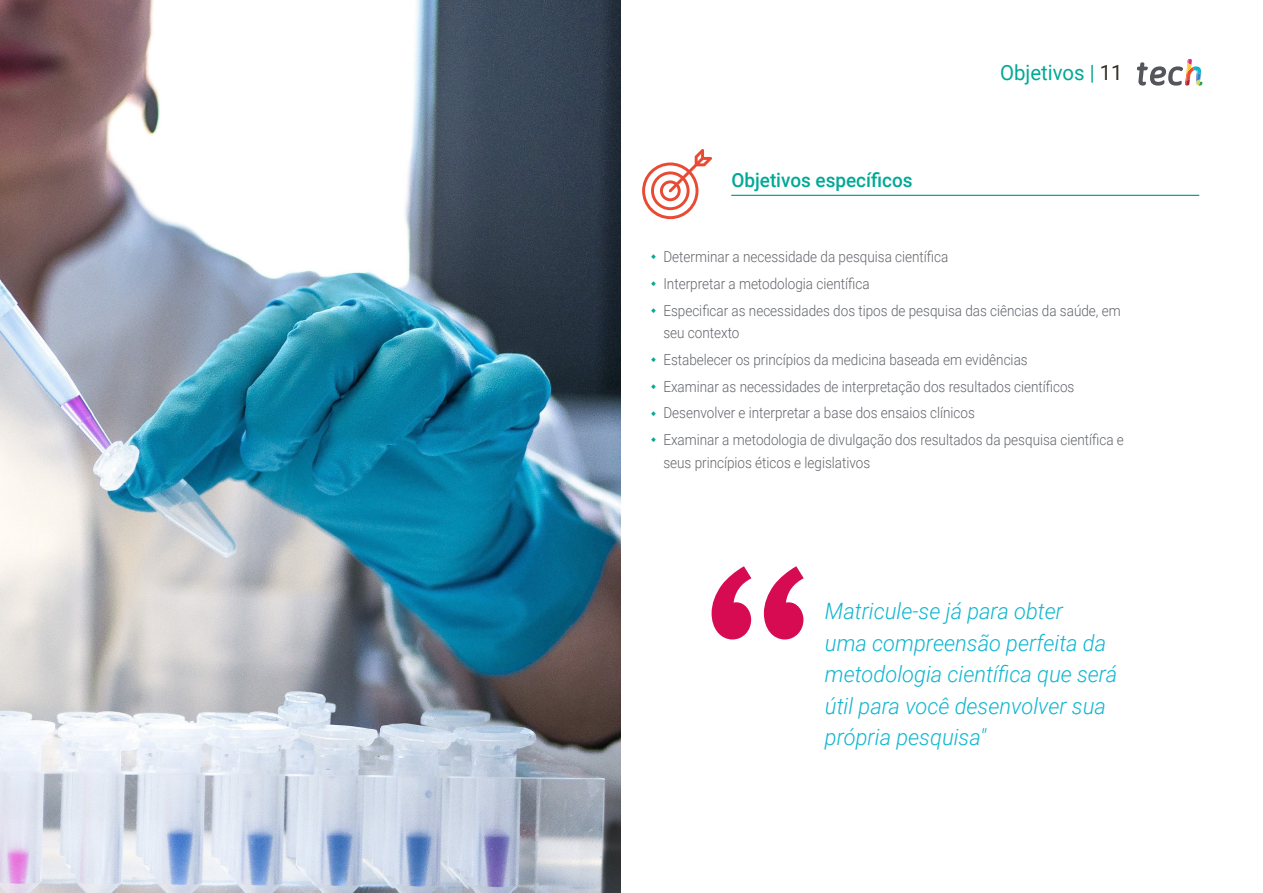
<style>
.page{position:relative;width:1263px;height:893px;background:#fff}
.page>*{position:absolute;margin:0;border:0;box-sizing:border-box;transform-origin:0 0}
.t1{font:italic 300 22.5px/31.5px "Roboto";color:#0fb6cf}
.t2{font:21px "Roboto";color:#00a996}
.t3{font:500 19.5px "Roboto";color:#00a996}
.t4{font:300 15px/26.7px "Roboto";color:#61646a;scale:.9 1}
.s1{color:#312e20}
</style>
<div class="page">
<img style="left:0;top:0;width:621px;height:893px">
<svg style="left:1137px;top:59px;width:65px;height:27px"></svg>
<svg style="left:642px;top:149px;width:70px;height:70px"></svg>
<hr style="left:731px;top:195px;width:468px;height:1px;background:#00a996">
<svg style="left:711px;top:566px;width:93px;height:73px"></svg>
<h3 class="t3" style="left:731px;top:166px;width:183px">Objetivos específicos</h3>
<h2 class="t2" style="left:1000px;top:57px;width:124px">Objetivos | <span class="s1">11</span></h2>
<p class="t4" style="left:663px;top:243px;width:510px">Determinar a necessidade da pesquisa científica<br>Interpretar a metodologia científica<br>Especificar as necessidades dos tipos de pesquisa das ciências da saúde, em</p>
<p class="t4" style="left:663px;top:319px;width:513px">seu contexto<br>Estabelecer os princípios da medicina baseada em evidências<br>Examinar as necessidades de interpretação dos resultados científicos Desenvolver e interpretar a base dos ensaios clínicos<br>Examinar a metodologia de divulgação dos resultados da pesquisa científica e</p>
<p class="t4" style="left:663px;top:448px;width:231px">seus princípios éticos e legislativos</p>
<h1 class="t1" style="left:825px;top:595px;width:294px">Matricule-se já para obter<br>uma compreensão perfeita da metodologia científica que será útil para você desenvolver sua própria pesquisa"</h1>
</div>
